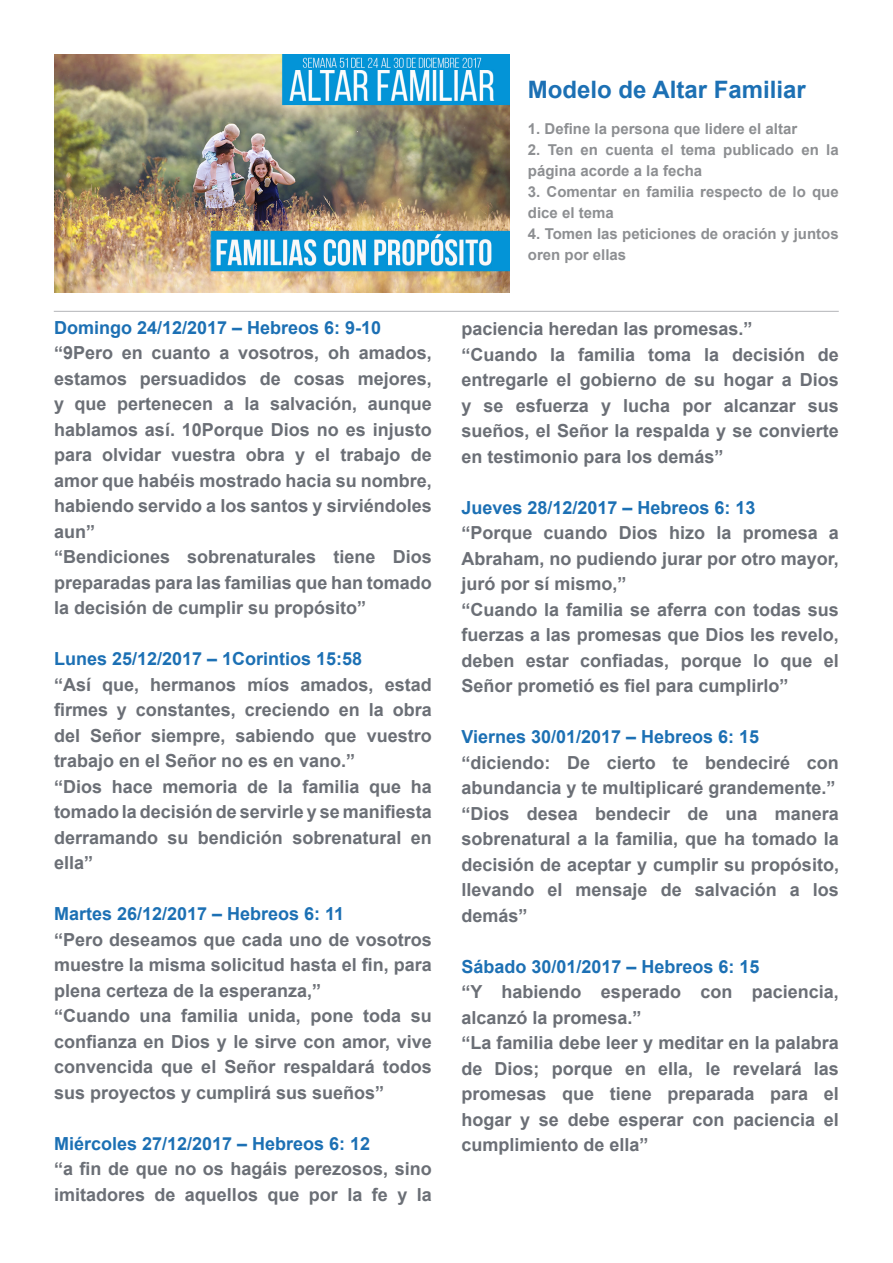
<style>
.page{position:relative;width:893px;height:1263px;background:#fff}
.page>*{position:absolute;margin:0;border:0;box-sizing:border-box;transform-origin:0 0}
.t1{font:700 24px "Arial";color:#1c70b4}
.t2{font:700 18px/25.5px "Arial";color:#6b6f76;text-align:justify}
.t3{font:700 18px "Arial";color:#1c70b4}
.t4{font:700 15px/21px "Arial";color:#8d8f92}
</style>
<div class="page">
<img style="left:54px;top:54px;width:456px;height:238px">
<hr style="left:54px;top:311px;width:785px;height:1px;background:#bcbdc0">
<p class="t3" style="left:54px;top:315px;width:329px">Domingo 24/12/2017 – Hebreos 6: 9-10</p>
<p class="t2" style="left:54px;top:341px;width:379px">“9Pero en cuanto a vosotros, oh amados, estamos persuadidos de cosas mejores, y que pertenecen a la salvación, aunque hablamos así. 10Porque Dios no es injusto para olvidar vuestra obra y el trabajo de amor que habéis mostrado hacia su nombre, habiendo servido a los santos y sirviéndoles aun”</p>
<p class="t2" style="left:54px;top:545px;width:379px">“Bendiciones sobrenaturales tiene Dios preparadas para las familias que han tomado la decisión de cumplir su propósito”</p>
<p class="t3" style="left:54px;top:647px;width:310px">Lunes 25/12/2017 – 1Corintios 15:58</p>
<p class="t2" style="left:54px;top:672px;width:379px">“Así que, hermanos míos amados, estad firmes y constantes, creciendo en la obra del Señor siempre, sabiendo que vuestro trabajo en el Señor no es en vano.”</p>
<p class="t2" style="left:54px;top:774px;width:379px">“Dios hace memoria de la familia que ha tomado la decisión de servirle y se manifiesta derramando su bendición sobrenatural en ella”</p>
<p class="t3" style="left:54px;top:902px;width:292px">Martes 26/12/2017 – Hebreos 6: 11</p>
<p class="t2" style="left:54px;top:927px;width:379px">“Pero deseamos que cada uno de vosotros muestre la misma solicitud hasta el fin, para plena certeza de la esperanza,”</p>
<p class="t2" style="left:54px;top:1004px;width:379px">“Cuando una familia unida, pone toda su confianza en Dios y le sirve con amor, vive convencida que el Señor respaldará todos sus proyectos y cumplirá sus sueños”</p>
<p class="t3" style="left:54px;top:1131px;width:318px">Miércoles 27/12/2017 – Hebreos 6: 12</p>
<p class="t2" style="left:54px;top:1157px;width:379px">“a fin de que no os hagáis perezosos, sino imitadores de aquellos que por la fe y la</p>
<p class="t1" style="left:528px;top:74px;width:279px">Modelo de Altar Familiar</p>
<p class="t4" style="left:528px;top:118px;width:271px">1. Define la persona que lidere el altar</p>
<p class="t4" style="left:528px;top:139px;width:312px">2. Ten en cuenta el tema publicado en la página acorde a la fecha</p>
<p class="t4" style="left:528px;top:181px;width:312px">3. Comentar en familia respecto de lo que dice el tema</p>
<p class="t4" style="left:528px;top:223px;width:312px">4. Tomen las peticiones de oración y juntos oren por ellas</p>
<p class="t2" style="left:461px;top:316px;width:293px">paciencia heredan las promesas.”</p>
<p class="t2" style="left:461px;top:342px;width:379px">“Cuando la familia toma la decisión de entregarle el gobierno de su hogar a Dios y se esfuerza y lucha por alcanzar sus sueños, el Señor la respalda y se convierte en testimonio para los demás”</p>
<p class="t3" style="left:461px;top:495px;width:296px">Jueves 28/12/2017 – Hebreos 6: 13</p>
<p class="t2" style="left:461px;top:520px;width:379px">“Porque cuando Dios hizo la promesa a Abraham, no pudiendo jurar por otro mayor, juró por sí mismo,”</p>
<p class="t2" style="left:461px;top:597px;width:379px">“Cuando la familia se aferra con todas sus fuerzas a las promesas que Dios les revelo, deben estar confiadas, porque lo que el Señor prometió es fiel para cumplirlo”</p>
<p class="t3" style="left:461px;top:725px;width:299px">Viernes 30/01/2017 – Hebreos 6: 15</p>
<p class="t2" style="left:461px;top:750px;width:379px">“diciendo: De cierto te bendeciré con abundancia y te multiplicaré grandemente.”</p>
<p class="t2" style="left:461px;top:801px;width:379px">“Dios desea bendecir de una manera sobrenatural a la familia, que ha tomado la decisión de aceptar y cumplir su propósito, llevando el mensaje de salvación a los demás”</p>
<p class="t3" style="left:461px;top:954px;width:300px">Sábado 30/01/2017 – Hebreos 6: 15</p>
<p class="t2" style="left:461px;top:979px;width:379px">“Y habiendo esperado con paciencia, alcanzó la promesa.”</p>
<p class="t2" style="left:461px;top:1030px;width:379px">“La familia debe leer y meditar en la palabra de Dios; porque en ella, le revelará las promesas que tiene preparada para el hogar y se debe esperar con paciencia el cumplimiento de ella”</p>
</div>
